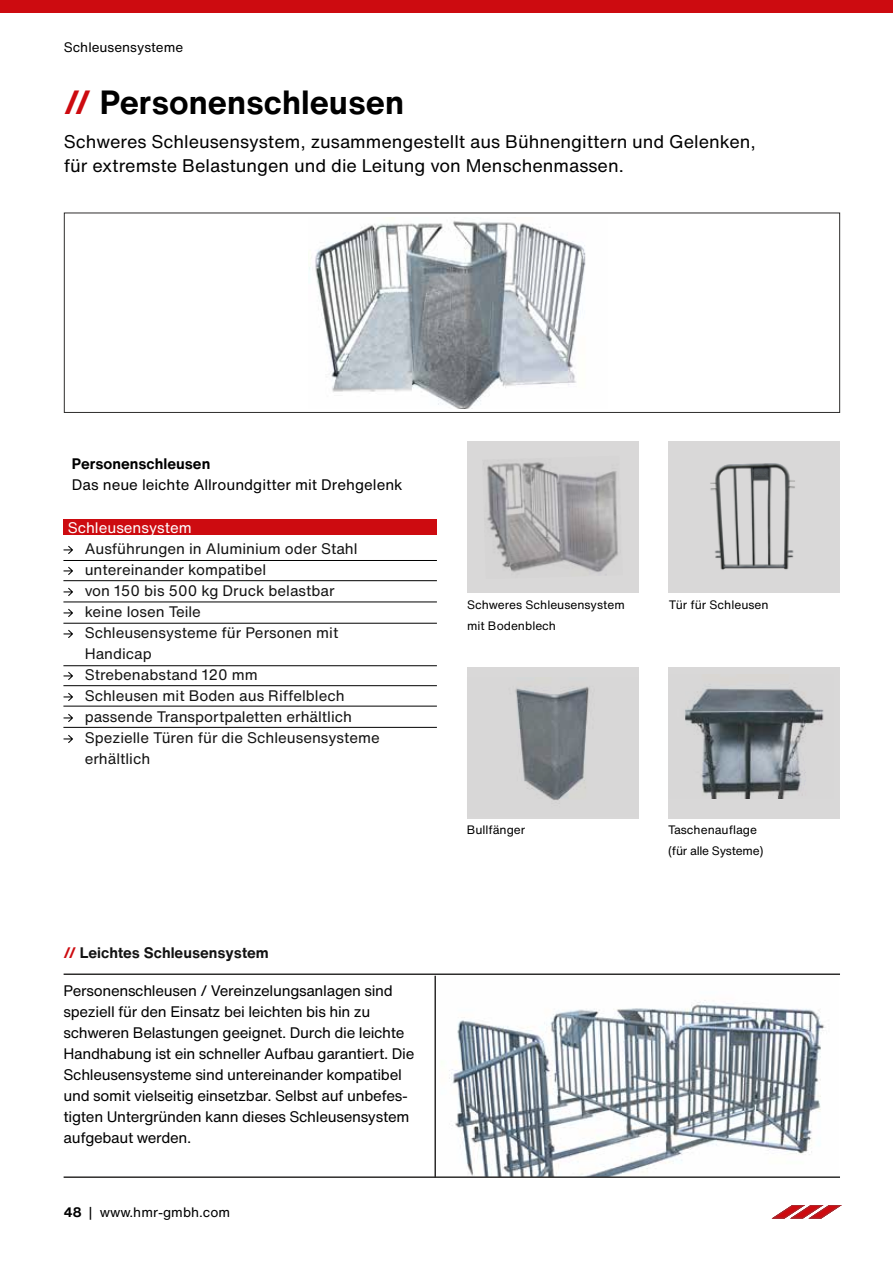
<style>
.page{position:relative;width:893px;height:1263px;background:#fff}
.page>*{position:absolute;margin:0;border:0;box-sizing:border-box;transform-origin:0 0}
.t1{font:700 33px "Helvetica Now Text";color:#000}
.t2{font:18px/24px "Helvetica Now Text";color:#000}
.t3{font:15px/21px "Helvetica Now Text";letter-spacing:-.02em;color:#000}
.t4{font:15px/21px "Helvetica Now Text";color:#131313}
.t5{font:15px "Helvetica Now Text";color:#000}
.t6{font:700 15px "Helvetica Now Text";color:#131313}
.t7{font:700 15px "Helvetica Now Text";color:#000}
.t8{font:15px "Helvetica Now Text";color:#fff}
.t9{font:13.5px "Helvetica Now Text";color:#000}
.t10{font:12px/21px "Helvetica Now Text";color:#000}
.t11{font:12px/21px "Helvetica Now Text";letter-spacing:-.02em;color:#000}
.s1{color:#cd0b10}
.s2{font-weight:700}
</style>
<div class="page">
<div style="left:0;top:0;width:893px;height:13px;background:#cd0b10"></div>
<div style="left:64px;top:213px;width:776px;height:200px;border:1px solid #2e2d2c"></div>
<div style="left:63px;top:520px;width:374px;height:15px;background:#cd0b10"></div>
<svg style="left:63px;top:546px;width:10px;height:8px"></svg>
<svg style="left:63px;top:567px;width:10px;height:8px"></svg>
<svg style="left:63px;top:588px;width:10px;height:8px"></svg>
<svg style="left:63px;top:609px;width:10px;height:8px"></svg>
<svg style="left:63px;top:630px;width:10px;height:8px"></svg>
<svg style="left:63px;top:672px;width:10px;height:8px"></svg>
<svg style="left:63px;top:693px;width:10px;height:8px"></svg>
<svg style="left:63px;top:714px;width:10px;height:8px"></svg>
<svg style="left:63px;top:735px;width:10px;height:8px"></svg>
<hr style="left:63px;top:685px;width:374px;height:1px;background:#000">
<hr style="left:63px;top:580px;width:374px;height:1px;background:#000">
<hr style="left:63px;top:602px;width:374px;height:1px;background:#000">
<hr style="left:63px;top:665px;width:374px;height:1px;background:#000">
<hr style="left:63px;top:727px;width:374px;height:1px;background:#000">
<hr style="left:63px;top:560px;width:374px;height:1px;background:#000">
<hr style="left:63px;top:706px;width:374px;height:1px;background:#000">
<hr style="left:63px;top:623px;width:374px;height:1px;background:#000">
<img style="left:449px;top:1000px;width:377px;height:176px">
<hr style="left:64px;top:1176px;width:776px;height:2px;background:#2e2d2c">
<hr style="left:64px;top:973px;width:776px;height:2px;background:#2e2d2c">
<hr style="left:434px;top:976px;width:2px;height:202px;background:#2e2d2c">
<img style="left:309px;top:217px;width:277px;height:191px">
<div style="left:467px;top:667px;width:171px;height:151px;background:#d9d8d8"></div>
<img style="left:515px;top:687px;width:74px;height:113px">
<div style="left:668px;top:667px;width:172px;height:151px;background:#d9d8d8"></div>
<img style="left:685px;top:686px;width:139px;height:112px">
<div style="left:467px;top:442px;width:171px;height:151px;background:#d9d8d8"></div>
<img style="left:483px;top:460px;width:136px;height:115px">
<div style="left:668px;top:442px;width:172px;height:151px;background:#d9d8d8"></div>
<img style="left:710px;top:463px;width:85px;height:107px">
<svg style="left:773px;top:1205px;width:67px;height:13px"></svg>
<p class="t9" style="left:64px;top:37px;width:121px">Schleusensysteme</p>
<h1 class="t1" style="left:64px;top:77px;width:342px"><span class="s1">//</span> Personenschleusen</h1>
<p class="t2" style="left:64px;top:129px;width:694px">Schweres Schleusensystem, zusammengestellt aus Bühnengittern und Gelenken, für extremste Belastungen und die Leitung von Menschenmassen.</p>
<p class="t7" style="left:72px;top:452px;width:140px">Personenschleusen</p>
<p class="t5" style="left:72px;top:473px;width:332px">Das neue leichte Allroundgitter mit Drehgelenk</p>
<p class="t8" style="left:68px;top:516px;width:126px">Schleusensystem</p>
<p class="t4" style="left:85px;top:538px;width:297px">Ausführungen in Aluminium oder Stahl untereinander kompatibel<br>von 150 bis 500 kg Druck belastbar<br>keine losen Teile<br>Schleusensysteme für Personen mit<br>Handicap<br>Strebenabstand 120 mm<br>Schleusen mit Boden aus Riffelblech passende Transportpaletten erhältlich<br>Spezielle Türen für die Schleusensysteme erhältlich</p>
<p class="t6" style="left:64px;top:941px;width:207px"><span class="s1">//</span> Leichtes Schleusensystem</p>
<p class="t3" style="left:64px;top:980px;width:352px">Personenschleusen / Vereinzelungsanlagen sind speziell für den Einsatz bei leichten bis hin zu schweren Belastungen geeignet. Durch die leichte Handhabung ist ein schneller Aufbau garantiert. Die Schleusensysteme sind untereinander kompatibel und somit vielseitig einsetzbar. Selbst auf unbefes&shy;tigten Untergründen kann dieses Schleusensystem aufgebaut werden.</p>
<p class="t9" style="left:64px;top:1202px;width:168px"><span class="s2">48</span> | www.hmr-gmbh.com</p>
<p class="t10" style="left:467px;top:594px;width:159px">Schweres Schleusensystem mit Bodenblech</p>
<p class="t10" style="left:669px;top:594px;width:101px">Tür für Schleusen</p>
<p class="t10" style="left:467px;top:819px;width:60px">Bullfänger</p>
<p class="t11" style="left:668px;top:819px;width:97px">Taschenauflage (für alle Systeme)</p>
</div>
